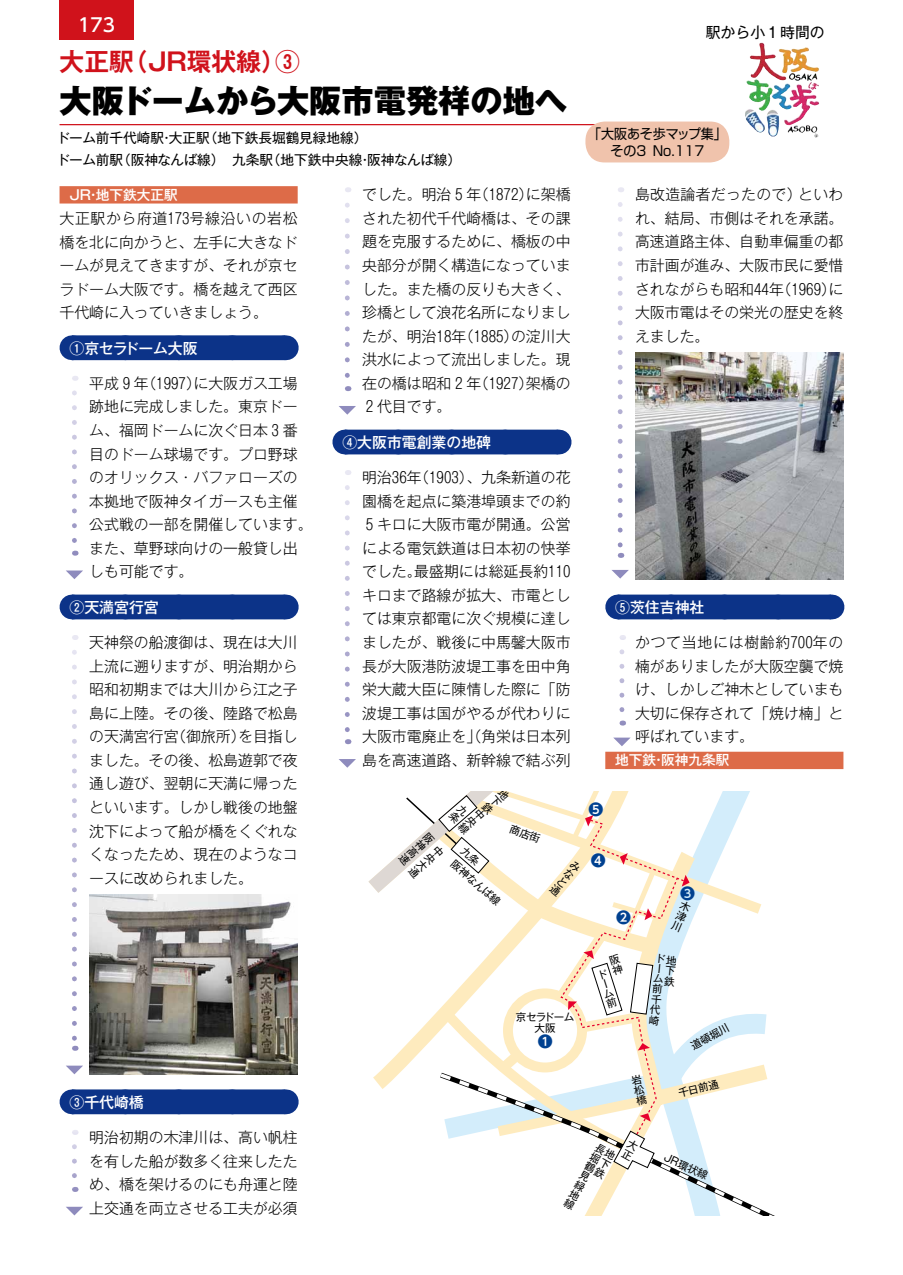
<style>
.page{position:relative;width:903px;height:1275px;background:#fff}
.page>*{position:absolute;margin:0;border:0;box-sizing:border-box;transform-origin:0 0}
.t1{font:800 32.2px "Gothic MB101 Pr 6";color:#000}
.t2{font:700 24.85px "Gothic MB101 Pr 6 De";color:#d0121b}
.t3{font:500 18.55px "UD Shin Go Pro";color:#fff}
.t4{font:300 14.88px/23.6px "Gothic MB101 Pr 6";color:#000;text-align:justify}
.t5{font:500 14.88px "Gothic MB101 Pr 6";color:#fff}
.t6{font:14.88px "Gothic MB101 Pr 6";color:#000}
.t7{font:700 14.88px "UD Shin Go NT Pro De";color:#004190}
.t8{font:13.65px/21px "Gothic MB101 Pr 6";color:#000}
.t9{font:13.65px/17.3px "Shin Go Pr 5";color:#000;text-align:center;scale:.95 1}
.t10{font:500 13.65px "Gothic MB101 Pr 6";color:#fff}
.t11{font:10.5px/10.5px "Gothic MB101 Pr 6";letter-spacing:-.045em;color:#000;text-align:justify}
</style>
<div class="page">
<hr style="left:60px;top:124px;width:654px;height:1px;background:#d0121b">
<div style="left:585px;top:122px;width:144px;height:40px;background:#f0c3ac;border-radius:19px"></div>
<div style="left:60px;top:186px;width:238px;height:18px;background:#dd6b48"></div>
<div style="left:72px;top:335px;width:213px;height:25px;background:#0c3388"></div>
<svg style="left:125px;top:335px;width:134px;height:1px"></svg>
<svg style="left:285px;top:335px;width:1px;height:25px"></svg>
<div style="left:72px;top:595px;width:213px;height:24px;background:#0c3388"></div>
<svg style="left:285px;top:595px;width:1px;height:24px"></svg>
<div style="left:72px;top:1089px;width:213px;height:25px;background:#0c3388"></div>
<svg style="left:125px;top:1089px;width:134px;height:1px"></svg>
<svg style="left:285px;top:1089px;width:1px;height:25px"></svg>
<img style="left:89px;top:894px;width:209px;height:180px">
<div style="left:345px;top:430px;width:213px;height:24px;background:#0c3388"></div>
<svg style="left:558px;top:430px;width:1px;height:24px"></svg>
<div style="left:618px;top:595px;width:213px;height:24px;background:#0c3388"></div>
<svg style="left:831px;top:595px;width:1px;height:24px"></svg>
<div style="left:605px;top:752px;width:238px;height:17px;background:#dd6b48"></div>
<img style="left:635px;top:352px;width:208px;height:227px">
<svg style="left:66px;top:1066px;width:17px;height:8px"></svg>
<svg style="left:66px;top:1207px;width:17px;height:8px"></svg>
<svg style="left:66px;top:570px;width:17px;height:9px"></svg>
<svg style="left:339px;top:406px;width:17px;height:9px"></svg>
<svg style="left:339px;top:759px;width:17px;height:9px"></svg>
<svg style="left:614px;top:738px;width:16px;height:8px"></svg>
<svg style="left:611px;top:570px;width:18px;height:9px"></svg>
<svg style="left:72px;top:652px;width:5px;height:399px"></svg>
<svg style="left:72px;top:1147px;width:5px;height:45px"></svg>
<svg style="left:72px;top:393px;width:5px;height:163px"></svg>
<svg style="left:345px;top:205px;width:5px;height:186px"></svg>
<svg style="left:345px;top:487px;width:5px;height:257px"></svg>
<svg style="left:619px;top:652px;width:5px;height:73px"></svg>
<svg style="left:618px;top:204px;width:5px;height:354px"></svg>
<img style="left:750px;top:43px;width:55px;height:38px">
<div style="left:60px;top:0;width:74px;height:40px;background:#d0121b"></div>
<svg style="left:368px;top:791px;width:405px;height:424px"></svg>
<p class="t3" style="left:78px;top:10px;width:38px">173</p>
<p class="t6" style="left:706px;top:20px;width:121px">駅から小１時間の</p>
<h2 class="t2" style="left:60px;top:41px;width:242px">大正駅（JR環状線）③</h2>
<h1 class="t1" style="left:60px;top:73px;width:509px">大阪ドームから大阪市電発祥の地へ</h1>
<p class="t8" style="left:57px;top:127px;width:406px">ドーム前千代崎駅・大正駅（地下鉄長堀鶴見緑地線）<br>ドーム前駅（阪神なんば線）九条駅（地下鉄中央線・阪神なんば線）</p>
<p class="t9" style="left:588px;top:123px;width:147px">「大阪あそ歩マップ集」その3 No.117</p>
<p class="t10" style="left:69px;top:183px;width:110px">JR・地下鉄大正駅</p>
<p class="t4" style="left:60px;top:205px;width:240px">大正駅から府道173号線沿いの岩松橋を北に向かうと、左手に大きなドームが見えてきますが、それが京セラドーム大阪です。橋を越えて西区千代崎に入っていきましょう。</p>
<p class="t5" style="left:69px;top:335px;width:130px">①京セラドーム大阪</p>
<p class="t4" style="left:89px;top:370px;width:225px;text-align:left">平成₉年（1997）に大阪ガス工場跡地に完成しました。東京ドーム、福岡ドームに次ぐ日本₃番目のドーム球場です。プロ野球のオリックス・バファローズの本拠地で阪神タイガースも主催公式戦の一部を開催しています。また、草野球向けの一般貸し出しも可能です。</p>
<p class="t5" style="left:69px;top:595px;width:91px">②天満宮行宮</p>
<p class="t4" style="left:89px;top:629px;width:210px">天神祭の船渡御は、現在は大川上流に遡りますが、明治期から昭和初期までは大川から江之子島に上陸。その後、陸路で松島の天満宮行宮（御旅所）を目指しました。その後、松島遊郭で夜通し遊び、翌朝に天満に帰ったといいます。しかし戦後の地盤沈下によって船が橋をくぐれなくなったため、現在のようなコースに改められました。</p>
<p class="t4" style="left:362px;top:182px;width:210px">でした。明治₅年（1872）に架橋された初代千代崎橋は、その課題を克服するために、橋板の中央部分が開く構造になっていました。また橋の反りも大きく、珍橋として浪花名所になりましたが、明治18年（1885）の淀川大洪水によって流出しました。現在の橋は昭和₂年（1927）架橋の₂代目です。</p>
<p class="t5" style="left:342px;top:430px;width:150px">④大阪市電創業の地碑</p>
<p class="t4" style="left:362px;top:464px;width:210px">明治36年（1903）、九条新道の花園橋を起点に築港埠頭までの約₅キロに大阪市電が開通。公営による電気鉄道は日本初の快挙でした。最盛期には総延長約110キロまで路線が拡大、市電としては東京都電に次ぐ規模に達しましたが、戦後に中馬馨大阪市長が大阪港防波堤工事を田中角栄大蔵大臣に陳情した際に「防波堤工事は国がやるが代わりに大阪市電廃止を」（角栄は日本列島を高速道路、新幹線で結ぶ列</p>
<p class="t4" style="left:635px;top:182px;width:210px">島改造論者だったので）といわれ、結局、市側はそれを承諾。高速道路主体、自動車偏重の都市計画が進み、大阪市民に愛惜されながらも昭和44年（1969）に大阪市電はその栄光の歴史を終えました。</p>
<p class="t5" style="left:615px;top:595px;width:91px">⑤茨住吉神社</p>
<p class="t4" style="left:635px;top:629px;width:210px">かつて当地には樹齢約700年の楠がありましたが大阪空襲で焼け、しかしご神木としていまも大切に保存されて「焼け楠」と呼ばれています。</p>
<p class="t10" style="left:615px;top:749px;width:116px">地下鉄・阪神九条駅</p>
<p class="t11" style="left:505px;top:786px;width:7px;rotate:49deg">地下鉄中央線</p>
<p class="t7" style="left:588px;top:797px;width:16px">❺</p>
<p class="t11" style="left:430px;top:831px;width:7px;rotate:49deg">阪神高速</p>
<p class="t11" style="left:439px;top:843px;width:7px;rotate:49deg">中央大通</p>
<p class="t11" style="left:468px;top:842px;width:65px;line-height:16.8px;rotate:41deg">九条<br>阪神なんば線</p>
<p class="t7" style="left:591px;top:848px;width:16px">❹</p>
<p class="t11" style="left:575px;top:859px;width:7px;rotate:40deg">みなと通</p>
<p class="t7" style="left:680px;top:881px;width:16px">❸</p>
<p class="t5" style="left:69px;top:1090px;width:76px">③千代崎橋</p>
<p class="t4" style="left:89px;top:1124px;width:210px">明治初期の木津川は、高い帆柱を有した船が数多く往来したため、橋を架けるのにも舟運と陸上交通を両立させる工夫が必須</p>
<p class="t7" style="left:616px;top:905px;width:16px">❷</p>
<p class="t11" style="left:516px;top:1011px;width:60px;line-height:11.2px;text-align:center">京セラドーム大阪</p>
<p class="t7" style="left:538px;top:1029px;width:16px">❶</p>
<p class="t11" style="left:596px;top:970px;width:7px;line-height:10px;rotate:-18deg">ドーム前</p>
<p class="t11" style="left:598px;top:1141px;width:7px;rotate:29deg">長堀鶴見緑地線</p>
<p class="t11" style="left:656px;top:952px;width:7px;rotate:6deg">ドーム前千代崎</p>
<p class="t11" style="left:689px;top:1041px;width:44px;rotate:-28deg">道頓堀川</p>
<p class="t11" style="left:677px;top:1087px;width:43px;rotate:-13deg">千日前通</p>
<p class="t11" style="left:667px;top:1151px;width:48px;rotate:25deg">JR環状線</p>
</div>
